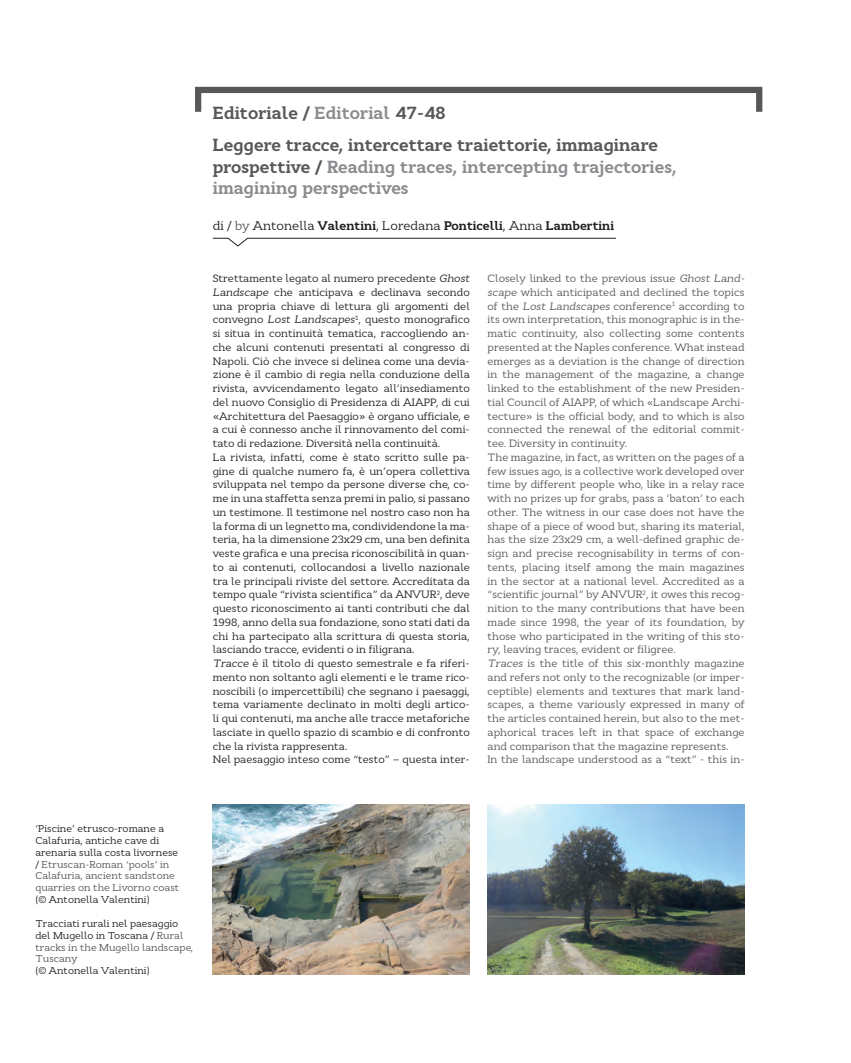
<style>
.page{position:relative;width:851px;height:1063px;background:#fff}
.page>*{position:absolute;margin:0;border:0;box-sizing:border-box;transform-origin:0 0}
.t1{font:700 17.5px/31.9px "Cyntho Slab Pro";color:#57585a}
.t2{font:700 17.5px/21.2px "Cyntho Slab Pro";color:#8a8c8f}
.t3{font:700 12.5px "Cyntho Slab Pro";color:#231f20}
.t4{font:10.62px/13.8px "Cyntho Slab Pro";color:#231f20}
.t5{font:10.62px/13.8px "Cyntho Slab Pro";color:#57585a}
.t6{font:10px/11.9px "Cyntho Slab Pro";color:#231f20}
.s1{color:#8a8c8f}
.s2{color:#57585a}
.s3{font-weight:400}
.s4{font-weight:400;color:#57585a}
.s5{font-style:italic}
</style>
<div class="page">
<div style="left:195px;top:87px;width:567px;height:28px;border:6px solid #57585a"></div>
<svg style="left:212px;top:238px;width:404px;height:8px"></svg>
<img style="left:487px;top:804px;width:257px;height:170px">
<img style="left:213px;top:804px;width:256px;height:170px">
<h1 class="t1" style="left:213px;top:99px;width:447px">Editoriale / <span class="s1">Editorial</span> 47-48<br>Leggere tracce, intercettare traiettorie, immaginare</h1>
<h1 class="t2" style="left:213px;top:158px;width:465px"><span class="s2">prospettive /</span> Reading traces, intercepting trajectories, imagining perspectives</h1>
<p class="t3" style="left:213px;top:221px;width:403px"><span class="s3">di /</span> <span class="s4">by</span> <span class="s3">Antonella</span> Valentini<span class="s3">, Loredana</span> Ponticelli<span class="s3">, Anna</span> Lambertini</p>
<p class="t4" style="left:213px;top:271px;width:258px">Strettamente legato al numero precedente <span class="s5">Ghost Landscape</span> che anticipava e declinava secondo una propria chiave di lettura gli argomenti del convegno <span class="s5">Lost Landscapes</span><sup>1</sup>, questo monografico si situa in continuità tematica, raccogliendo an&shy;che alcuni contenuti presentati al congresso di Napoli. Ciò che invece si delinea come una devia&shy;zione è il cambio di regia nella conduzione della rivista, avvicendamento legato all’insediamento del nuovo Consiglio di Presidenza di AIAPP, di cui «Architettura del Paesaggio» è organo ufficiale, e a cui è connesso anche il rinnovamento del comi&shy;tato di redazione. Diversità nella continuità.<br>La rivista, infatti, come è stato scritto sulle pa&shy;gine di qualche numero fa, è un’opera collettiva sviluppata nel tempo da persone diverse che, co&shy;me in una staffetta senza premi in palio, si passano un testimone. Il testimone nel nostro caso non ha la forma di un legnetto ma, condividendone la ma&shy;teria, ha la dimensione 23x29 cm, una ben definita veste grafica e una precisa riconoscibilità in quan&shy;to ai contenuti, collocandosi a livello nazionale tra le principali riviste del settore. Accreditata da tempo quale “rivista scientifica” da ANVUR<sup>2</sup>, deve questo riconoscimento ai tanti contributi che dal 1998, anno della sua fondazione, sono stati dati da chi ha partecipato alla scrittura di questa storia, lasciando tracce, evidenti o in filigrana.<br><span class="s5">Tracce</span> è il titolo di questo semestrale e fa riferi&shy;mento non soltanto agli elementi e le trame rico&shy;noscibili (o impercettibili) che segnano i paesaggi, tema variamente declinato in molti degli artico&shy;li qui contenuti, ma anche alle tracce metaforiche lasciate in quello spazio di scambio e di confronto che la rivista rappresenta.<br>Nel paesaggio inteso come “testo” – questa inter-</p>
<p class="t5" style="left:487px;top:272px;width:258px">Closely linked to the previous issue <span class="s5">Ghost Land&shy;scape</span> which anticipated and declined the topics of the <span class="s5">Lost Landscapes</span> conference<sup>1</sup> according to its own interpretation, this monographic is in the&shy;matic continuity, also collecting some contents presented at the Naples conference. What instead emerges as a deviation is the change of direction in the management of the magazine, a change linked to the establishment of the new Presiden&shy;tial Council of AIAPP, of which «Landscape Archi&shy;tecture» is the official body, and to which is also connected the renewal of the editorial commit&shy;tee. Diversity in continuity.<br>The magazine, in fact, as written on the pages of a few issues ago, is a collective work developed over time by different people who, like in a relay race with no prizes up for grabs, pass a ‘baton’ to each other. The witness in our case does not have the shape of a piece of wood but, sharing its material, has the size 23x29 cm, a well-defined graphic de&shy;sign and precise recognisability in terms of con&shy;tents, placing itself among the main magazines in the sector at a national level. Accredited as a “scientific journal” by ANVUR<sup>2</sup>, it owes this recog&shy;nition to the many contributions that have been made since 1998, the year of its foundation, by those who participated in the writing of this sto&shy;ry, leaving traces, evident or filigree.<br><span class="s5">Traces</span> is the title of this six-monthly magazine and refers not only to the recognizable (or imper&shy;ceptible) elements and textures that mark land&shy;scapes, a theme variously expressed in many of the articles contained herein, but also to the met&shy;aphorical traces left in that space of exchange and comparison that the magazine represents.<br>In the landscape understood as a “text” - this in-</p>
<p class="t6" style="left:35px;top:822px;width:145px">‘Piscine’ etrusco-romane a<br>Calafuria, antiche cave di arenaria sulla costa livornese / <span class="s2">Etruscan-Roman ‘pools’ in<br>Calafuria, ancient sandstone quarries on the Livorno coast</span></p>
<p class="t6" style="left:35px;top:894px;width:116px">(© Antonella Valentini)</p>
<p class="t6" style="left:35px;top:917px;width:159px">Tracciati rurali nel paesaggio del Mugello in Toscana / <span class="s2">Rural tracks in the Mugello landscape,<br>Tuscany</span></p>
<p class="t6" style="left:35px;top:965px;width:116px">(© Antonella Valentini)</p>
</div>
